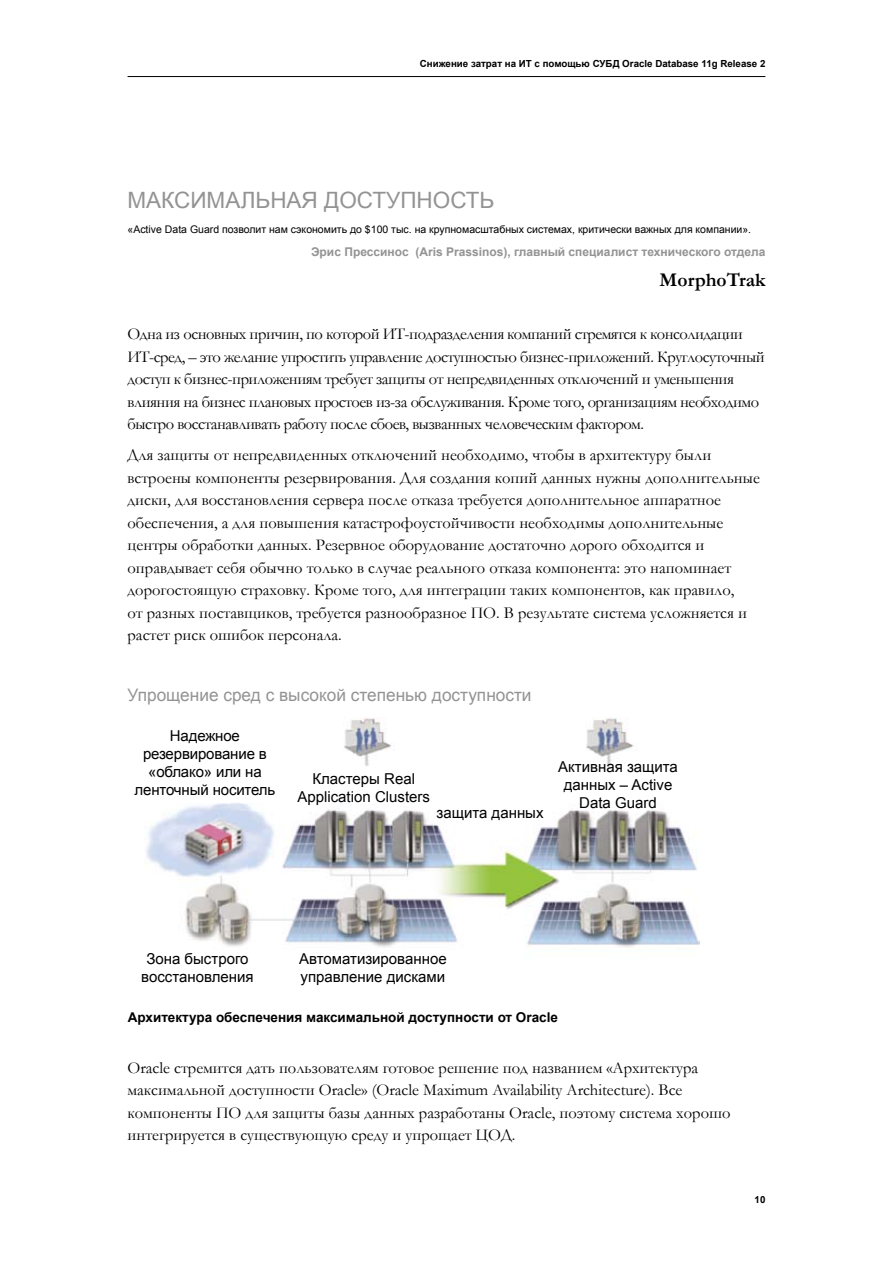
<style>
.page{position:relative;width:893px;height:1263px;background:#fff}
.page>*{position:absolute;margin:0;border:0;box-sizing:border-box;transform-origin:0 0}
.t1{font:22.5px "Arial";color:#939393}
.t2{font:700 19.5px "Garamond";color:#000}
.t3{font:17.25px "Arial";color:#939393}
.t4{font:16.5px/22.5px "Garamond";color:#000}
.t5{font:16.5px/22.5px "Garamond";letter-spacing:-.03em;color:#000}
.t6{font:15px/18px "Arial";color:#000;text-align:center}
.t7{font:700 13.5px "Arial";color:#000}
.t8{font:700 12px "Arial";color:#939393}
.t9{font:10.5px "Arial";color:#000}
.t10{font:700 9.75px "Arial";color:#000}
</style>
<div class="page">
<hr style="left:128px;top:76px;width:637px;height:1px;background:#000">
<img style="left:146px;top:718px;width:554px;height:230px">
<p class="t10" style="left:420px;top:57px;width:347px">Снижение затрат на ИТ с помощью СУБД Oracle Database 11g Release 2</p>
<h1 class="t1" style="left:128px;top:185px;width:368px">МАКСИМАЛЬНАЯ ДОСТУПНОСТЬ</h1>
<p class="t9" style="left:128px;top:223px;width:625px">«Active Data Guard позволит нам сэкономить до $100 тыс. на крупномасштабных системах, критически важных для компании».</p>
<p class="t8" style="left:311px;top:244px;width:456px">Эрис Прессинос (Aris Prassinos), главный специалист технического отдела</p>
<p class="t2" style="left:660px;top:266px;width:107px">MorphoTrak</p>
<p class="t5" style="left:128px;top:322px;width:639px">Одна из основных причин, по которой ИТ-подразделения компаний стремятся к консолидации ИТ-сред, – это желание упростить управление доступностью бизнес-приложений. Круглосуточный доступ к бизнес-приложениям требует защиты от непредвиденных отключений и уменьшения влияния на бизнес плановых простоев из-за обслуживания. Кроме того, организациям необходимо быстро восстанавливать работу после сбоев, вызванных человеческим фактором.</p>
<p class="t4" style="left:128px;top:443px;width:634px">Для защиты от непредвиденных отключений необходимо, чтобы в архитектуру были встроены компоненты резервирования. Для создания копий данных нужны дополнительные диски, для восстановления сервера после отказа требуется дополнительное аппаратное обеспечения, а для повышения катастрофоустойчивости необходимы дополнительные центры обработки данных. Резервное оборудование достаточно дорого обходится и оправдывает себя обычно только в случае реального отказа компонента: это напоминает дорогостоящую страховку. Кроме того, для интеграции таких компонентов, как правило,<br>от разных поставщиков, требуется разнообразное ПО. В результате система усложняется и растет риск ошибок персонала.</p>
<p class="t3" style="left:128px;top:683px;width:406px">Упрощение сред с высокой степенью доступности</p>
<p class="t6" style="left:135px;top:727px;width:142px">Надежное резервирование в «облако» или на ленточный носитель</p>
<p class="t6" style="left:297px;top:769px;width:134px">Кластеры Real<br>Application Clusters</p>
<p class="t6" style="left:436px;top:804px;width:109px">защита данных</p>
<p class="t6" style="left:558px;top:758px;width:121px">Aктивная защита данных – Active<br>Data Guard</p>
<p class="t6" style="left:141px;top:949px;width:114px">Зона быстрого восстановления</p>
<p class="t6" style="left:299px;top:949px;width:149px;text-align:left">Автоматизированное управление дисками</p>
<p class="t7" style="left:128px;top:1008px;width:432px">Архитектура обеспечения максимальной доступности от Oracle</p>
<p class="t4" style="left:128px;top:1056px;width:605px">Oracle стремится дать пользователям готовое решение под названием «Архитектура максимальной доступности Oracle» (Oracle Maximum Availability Architecture). Все компоненты ПО для защиты базы данных разработаны Oracle, поэтому система хорошо интегрируется в существующую среду и упрощает ЦОД.</p>
<p class="t10" style="left:755px;top:1193px;width:12px">10</p>
</div>
